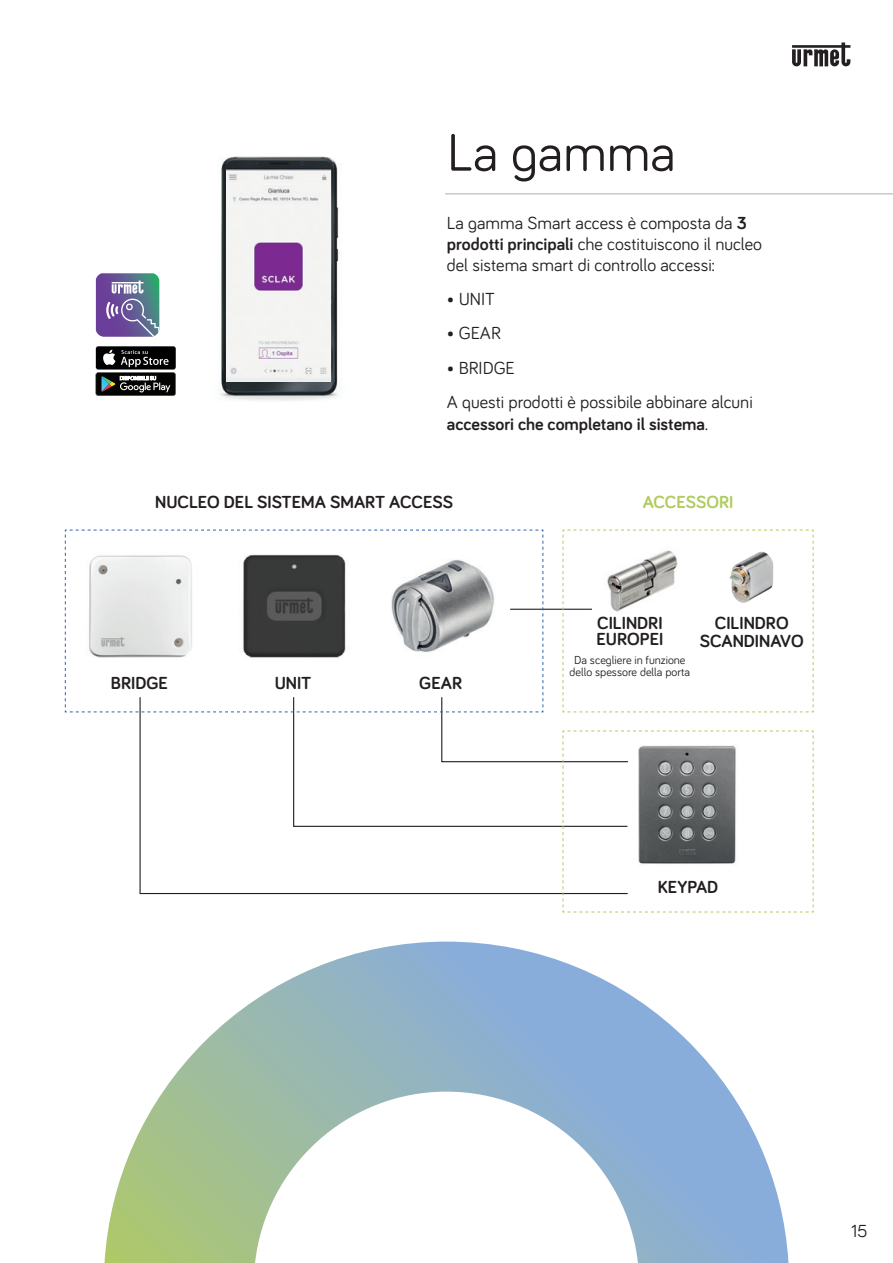
<style>
.page{position:relative;width:893px;height:1263px;background:#fff}
.page>*{position:absolute;margin:0;border:0;box-sizing:border-box;transform-origin:0 0}
.t1{font:54px "Bariol";color:#231f20}
.t2{font:18px/21px "Bariol";color:#231f20}
.t3{font:700 18px/16.5px "Bariol";color:#231f20}
.t4{font:700 18px "Bariol";color:#b0cb5f}
.t5{font:12px/12px "Bariol";color:#231f20;text-align:center}
.s1{font-weight:700}
.s2{font-weight:400}
</style>
<div class="page">
<svg style="left:792px;top:43px;width:58px;height:23px"></svg>
<img style="left:95px;top:156px;width:246px;height:245px">
<img style="left:227px;top:169px;width:104px;height:212px">
<svg style="left:96px;top:273px;width:63px;height:64px;background:#74739f"></svg>
<div style="left:96px;top:346px;width:80px;height:23px;background:#000001;border-radius:2px"></div>
<svg style="left:96px;top:350px;width:80px;height:46px"></svg>
<hr style="left:445px;top:193px;width:448px;height:2px;background:#c7c7cc">
<svg style="left:104px;top:941px;width:684px;height:322px"></svg>
<svg style="left:65px;top:530px;width:749px;height:365px"></svg>
<svg style="left:562px;top:730px;width:252px;height:183px"></svg>
<img style="left:702px;top:529px;width:112px;height:82px">
<h1 class="t1" style="left:447px;top:116px;width:230px">La gamma</h1>
<p class="t2" style="left:447px;top:211px;width:316px">La gamma Smart access è composta da <span class="s1">3 prodotti principali</span> che costituiscono il nucleo del sistema smart di controllo accessi:</p>
<p class="t2" style="left:447px;top:288px;width:49px">• UNIT</p>
<p class="t2" style="left:447px;top:322px;width:55px">• GEAR</p>
<p class="t2" style="left:447px;top:350px;width:307px;line-height:34.3px">• BRIDGE<br>A questi prodotti è possibile abbinare alcuni</p>
<p class="t3" style="left:447px;top:415px;width:262px">accessori che completano il sistema<span class="s2">.</span></p>
<p class="t3" style="left:155px;top:493px;width:299px">NUCLEO DEL SISTEMA SMART ACCESS</p>
<p class="t4" style="left:643px;top:490px;width:92px">ACCESSORI</p>
<p class="t3" style="left:111px;top:674px;width:59px">BRIDGE</p>
<p class="t3" style="left:275px;top:674px;width:38px">UNIT</p>
<p class="t3" style="left:419px;top:674px;width:44px">GEAR</p>
<p class="t3" style="left:596px;top:614px;width:68px">CILINDRI<br>EUROPEI</p>
<p class="t3" style="left:700px;top:613px;width:106px;line-height:18px;text-align:center">CILINDRO<br>SCANDINAVO</p>
<p class="t5" style="left:570px;top:654px;width:122px">Da scegliere in funzione dello spessore della porta</p>
<p class="t3" style="left:658px;top:878px;width:62px">KEYPAD</p>
<p class="t2" style="left:851px;top:1220px;width:18px">15</p>
</div>
